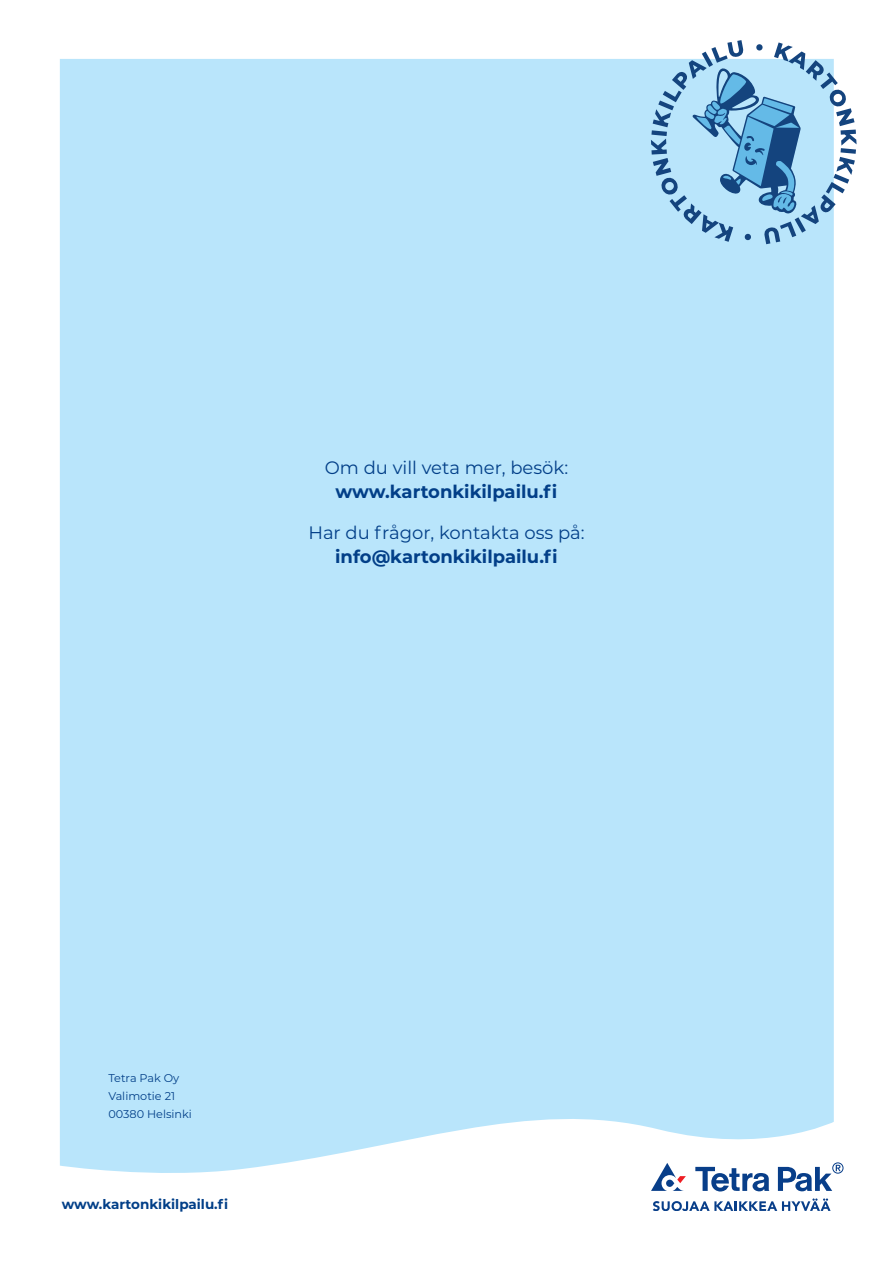
<style>
.page{position:relative;width:893px;height:1263px;background:#fff}
.page>*{position:absolute;margin:0;border:0;box-sizing:border-box;transform-origin:0 0}
.t1{font:18px "Montserrat";color:#023f88}
.t2{font:700 18px "Montserrat";color:#023f88}
.t3{font:700 13.5px "Montserrat";color:#023f88}
.t4{font:11.25px "Montserrat";color:#023f88}
</style>
<div class="page">
<div style="left:60px;top:59px;width:774px;height:1120px;background:#b9e5fb"></div>
<svg style="left:778px;top:1163px;width:65px;height:28px"></svg>
<svg style="left:695px;top:1167px;width:74px;height:24px"></svg>
<svg style="left:651px;top:1163px;width:35px;height:28px"></svg>
<svg style="left:653px;top:1198px;width:178px;height:13px"></svg>
<svg style="left:651px;top:40px;width:205px;height:204px;background:#9ec7e2"></svg>
<p class="t1" style="left:325px;top:456px;width:245px">Om du vill veta mer, besök:</p>
<p class="t2" style="left:336px;top:479px;width:223px">www.kartonkikilpailu.fi</p>
<p class="t1" style="left:308px;top:521px;width:278px">Har du frågor, kontakta oss på:</p>
<p class="t2" style="left:335px;top:544px;width:224px">info@kartonkikilpailu.fi</p>
<p class="t4" style="left:108px;top:1070px;width:72px">Tetra Pak Oy</p>
<p class="t4" style="left:108px;top:1088px;width:68px">Valimotie 21</p>
<p class="t4" style="left:108px;top:1106px;width:85px">00380 Helsinki</p>
<p class="t3" style="left:62px;top:1195px;width:168px">www.kartonkikilpailu.fi</p>
</div>
